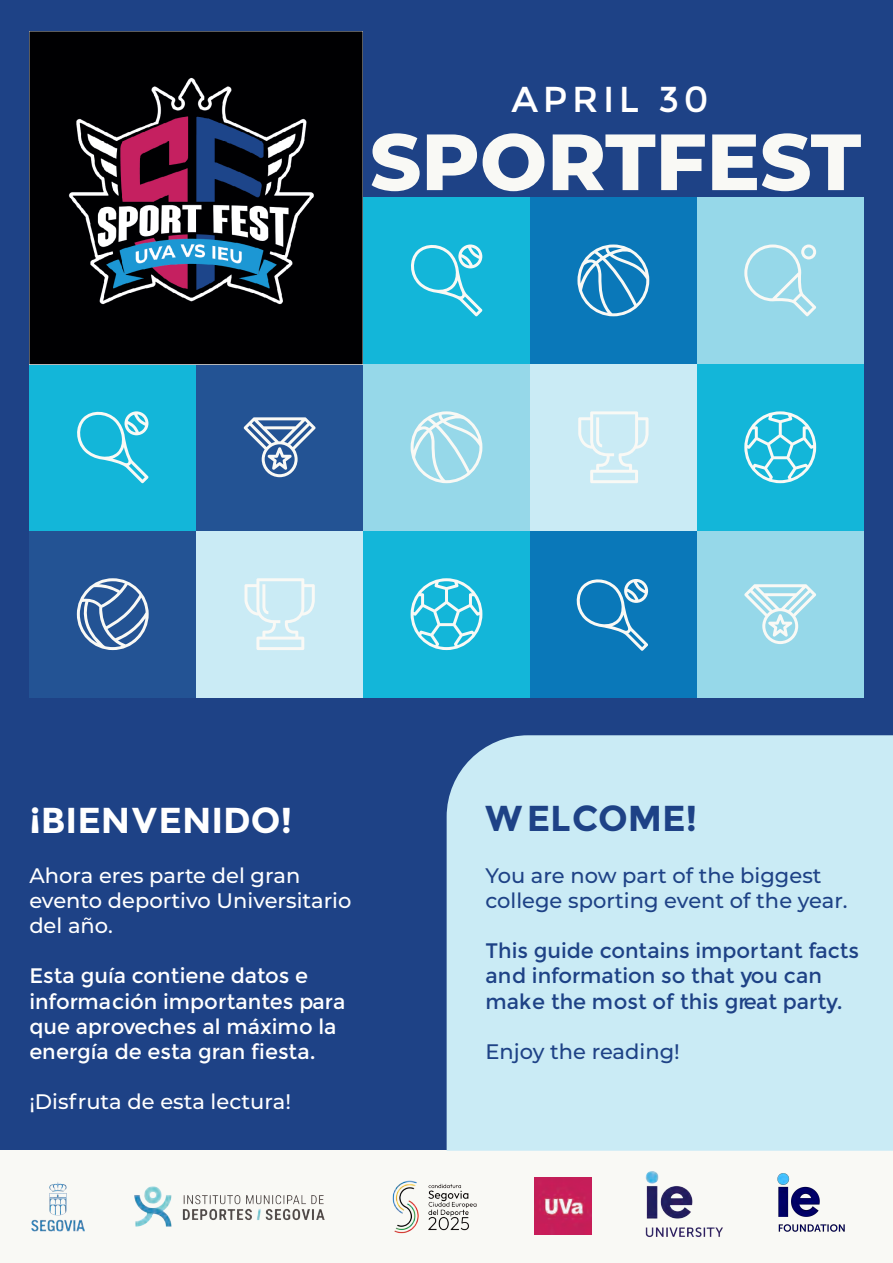
<style>
.page{position:relative;width:893px;height:1263px;background:#1e4286}
.page>*{position:absolute;margin:0;border:0;box-sizing:border-box;transform-origin:0 0}
.t1{font:700 36px "Montserrat";color:#fff}
.t2{font:700 36px "Montserrat";color:#1e4286}
.t3{font:36px "Montserrat";letter-spacing:.13em;color:#fff}
.t4{font:21px/25.2px "Montserrat";color:#fff}
.t5{font:21px/25.2px "Montserrat";color:#1e4286}
.t6{font:500 21px/25.2px "Montserrat";color:#fff}
.t7{font:500 21px/25.2px "Montserrat";color:#1e4286}
</style>
<div class="page">
<div style="left:0;top:1151px;width:893px;height:112px;background:#f9f9f5"></div>
<div style="left:447px;top:735px;width:446px;height:416px;background:#caebf5"></div>
<div style="left:363px;top:197px;width:167px;height:167px;background:#13b6d9"></div>
<svg style="left:411px;top:244px;width:71px;height:72px"></svg>
<div style="left:697px;top:197px;width:167px;height:167px;background:#96d8e9"></div>
<svg style="left:744px;top:244px;width:72px;height:72px"></svg>
<div style="left:530px;top:197px;width:167px;height:167px;background:#0a78b9"></div>
<svg style="left:577px;top:244px;width:72px;height:72px"></svg>
<div style="left:29px;top:531px;width:167px;height:167px;background:#235394"></div>
<svg style="left:77px;top:578px;width:72px;height:72px"></svg>
<div style="left:530px;top:531px;width:167px;height:167px;background:#0a78b9"></div>
<svg style="left:576px;top:579px;width:72px;height:72px"></svg>
<div style="left:29px;top:364px;width:167px;height:167px;background:#13b6d9"></div>
<svg style="left:77px;top:411px;width:72px;height:72px"></svg>
<div style="left:363px;top:364px;width:167px;height:167px;background:#96d8e9"></div>
<svg style="left:411px;top:411px;width:71px;height:72px"></svg>
<div style="left:196px;top:364px;width:167px;height:167px;background:#235394"></div>
<svg style="left:244px;top:417px;width:72px;height:60px"></svg>
<div style="left:697px;top:531px;width:167px;height:167px;background:#96d8e9"></div>
<svg style="left:744px;top:584px;width:72px;height:60px"></svg>
<div style="left:530px;top:364px;width:167px;height:167px;background:#caebf5"></div>
<svg style="left:578px;top:411px;width:70px;height:72px"></svg>
<div style="left:196px;top:531px;width:167px;height:167px;background:#caebf5"></div>
<svg style="left:244px;top:578px;width:71px;height:72px"></svg>
<div style="left:697px;top:364px;width:167px;height:167px;background:#13b6d9"></div>
<svg style="left:744px;top:411px;width:72px;height:72px"></svg>
<div style="left:363px;top:531px;width:167px;height:167px;background:#13b6d9"></div>
<svg style="left:411px;top:578px;width:71px;height:72px"></svg>
<svg style="left:372px;top:133px;width:48px;height:58px"></svg>
<svg style="left:427px;top:134px;width:50px;height:56px"></svg>
<svg style="left:483px;top:133px;width:61px;height:58px"></svg>
<svg style="left:553px;top:134px;width:102px;height:56px"></svg>
<svg style="left:661px;top:134px;width:44px;height:56px"></svg>
<svg style="left:712px;top:133px;width:149px;height:58px"></svg>
<img style="left:32px;top:1182px;width:52px;height:50px">
<img style="left:392px;top:1180px;width:85px;height:54px">
<img style="left:535px;top:1178px;width:56px;height:56px">
<img style="left:134px;top:1186px;width:191px;height:41px">
<img style="left:645px;top:1171px;width:78px;height:66px">
<img style="left:750px;top:1139px;width:126px;height:93px">
<img style="left:30px;top:31px;width:332px;height:333px">
<h1 class="t3" style="left:512px;top:79px;width:199px">APRIL 30</h1>
<h1 class="t1" style="left:29px;top:799px;width:264px">¡BIENVENIDO!</h1>
<p class="t6" style="left:29px;top:862px;width:324px">Ahora eres parte del gran evento deportivo Universitario del año.</p>
<p class="t4" style="left:29px;top:963px;width:318px">Esta guía contiene datos e información importantes para que aproveches al máximo la energía de esta gran fiesta.</p>
<p class="t6" style="left:29px;top:1088px;width:263px">¡Disfruta de esta lectura!</p>
<h1 class="t2" style="left:485px;top:796px;width:213px">WELCOME!</h1>
<p class="t7" style="left:485px;top:862px;width:364px">You are now part of the biggest college sporting event of the year.</p>
<p class="t5" style="left:485px;top:938px;width:375px">This guide contains important facts and information so that you can make the most of this great party.</p>
<p class="t7" style="left:485px;top:1038px;width:196px">Enjoy the reading!</p>
</div>
